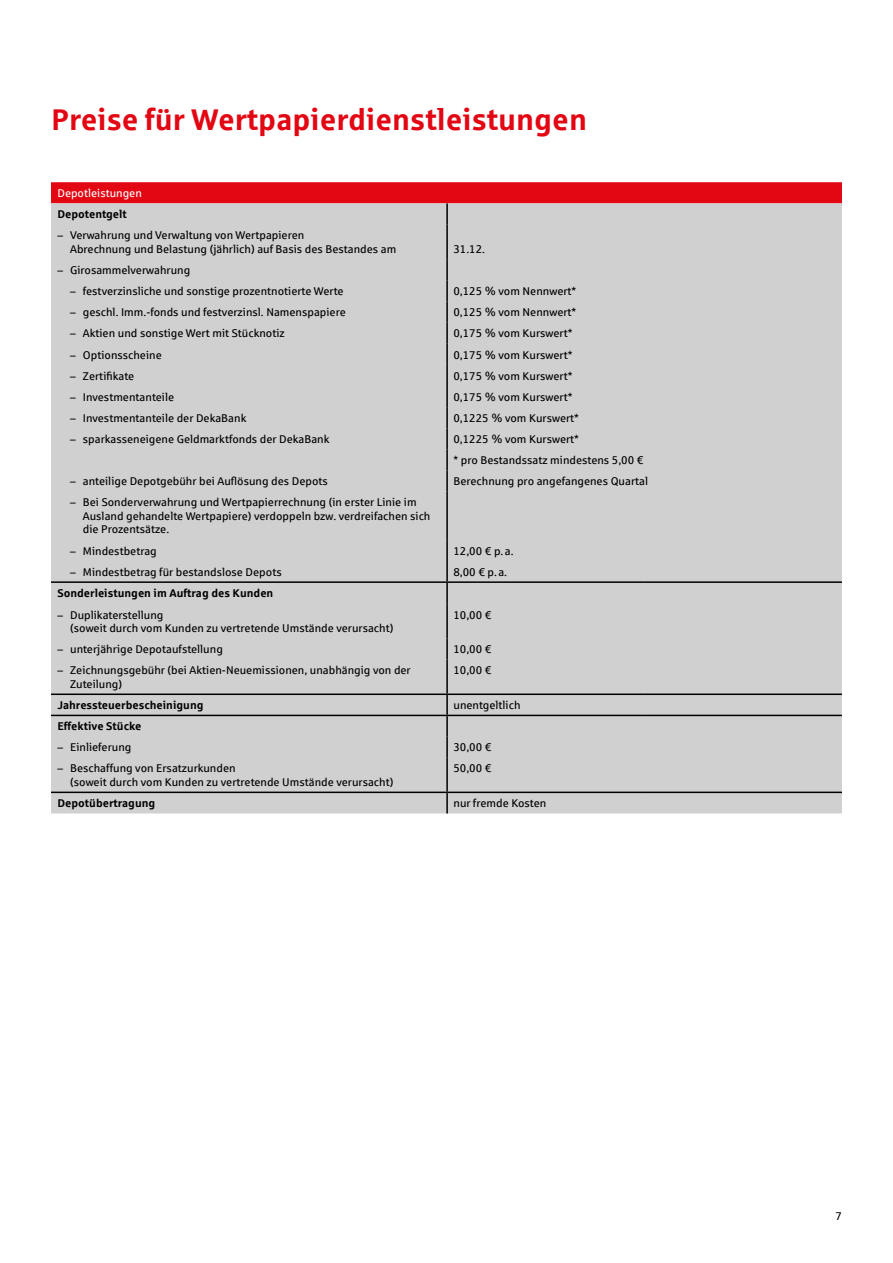
<style>
.page{position:relative;width:893px;height:1263px;background:#fff}
.page>*{position:absolute;margin:0;border:0;box-sizing:border-box;transform-origin:0 0}
.t1{font:30px "Sparkasse Rg Bold 2";color:#e30613}
.t2{font:11.25px/13.5px "Sparkasse Rg Regular 2";color:#000}
.t3{font:11.25px "Sparkasse Rg Bold 2";color:#000}
.t4{font:11.25px "Sparkasse Rg";color:#000}
.t5{font:11.25px "Sparkasse Rg Regular 2";color:#fff}
.s1{font-family:"Sparkasse Rg Regular 2"}
</style>
<div class="page">
<div style="left:51px;top:182px;width:791px;height:21px;background:#e30613"></div>
<div style="left:51px;top:203px;width:791px;height:610px;background:#d0d0d0"></div>
<hr style="left:446px;top:203px;width:2px;height:22px;background:#000">
<hr style="left:446px;top:225px;width:2px;height:34px;background:#000">
<hr style="left:446px;top:259px;width:2px;height:21px;background:#000">
<hr style="left:446px;top:280px;width:2px;height:21px;background:#000">
<hr style="left:446px;top:301px;width:2px;height:22px;background:#000">
<hr style="left:446px;top:323px;width:2px;height:21px;background:#000">
<hr style="left:446px;top:344px;width:2px;height:21px;background:#000">
<hr style="left:446px;top:365px;width:2px;height:21px;background:#000">
<hr style="left:446px;top:386px;width:2px;height:21px;background:#000">
<hr style="left:446px;top:407px;width:2px;height:21px;background:#000">
<hr style="left:446px;top:428px;width:2px;height:21px;background:#000">
<hr style="left:446px;top:449px;width:2px;height:22px;background:#000">
<hr style="left:446px;top:471px;width:2px;height:21px;background:#000">
<hr style="left:446px;top:492px;width:2px;height:48px;background:#000">
<hr style="left:446px;top:540px;width:2px;height:21px;background:#000">
<hr style="left:446px;top:561px;width:2px;height:20px;background:#000">
<hr style="left:446px;top:583px;width:2px;height:21px;background:#000">
<hr style="left:446px;top:604px;width:2px;height:34px;background:#000">
<hr style="left:446px;top:638px;width:2px;height:22px;background:#000">
<hr style="left:446px;top:660px;width:2px;height:33px;background:#000">
<hr style="left:446px;top:695px;width:2px;height:20px;background:#000">
<hr style="left:446px;top:716px;width:2px;height:20px;background:#000">
<hr style="left:446px;top:736px;width:2px;height:22px;background:#000">
<hr style="left:446px;top:758px;width:2px;height:33px;background:#000">
<hr style="left:446px;top:793px;width:2px;height:20px;background:#000">
<hr style="left:51px;top:581px;width:396px;height:2px;background:#000">
<hr style="left:447px;top:581px;width:197px;height:2px;background:#000">
<hr style="left:644px;top:581px;width:198px;height:2px;background:#000">
<hr style="left:51px;top:693px;width:396px;height:2px;background:#000">
<hr style="left:447px;top:693px;width:197px;height:2px;background:#000">
<hr style="left:644px;top:693px;width:198px;height:2px;background:#000">
<hr style="left:51px;top:715px;width:396px;height:1px;background:#000">
<hr style="left:447px;top:715px;width:197px;height:1px;background:#000">
<hr style="left:644px;top:715px;width:198px;height:1px;background:#000">
<hr style="left:51px;top:791px;width:396px;height:2px;background:#000">
<hr style="left:447px;top:791px;width:197px;height:2px;background:#000">
<hr style="left:644px;top:791px;width:198px;height:2px;background:#000">
<h1 class="t1" style="left:51px;top:101px;width:537px">Preise für Wertpapierdienstleistungen</h1>
<p class="t5" style="left:57px;top:186px;width:86px">Depotleistungen</p>
<p class="t3" style="left:57px;top:207px;width:71px">Depotentgelt</p>
<p class="t2" style="left:70px;top:228px;width:328px;text-indent:-13px">– Verwahrung und Verwaltung von Wertpapieren<br>Abrechnung und Belastung (jährlich) auf Basis des Bestandes am</p>
<p class="t2" style="left:453px;top:242px;width:33px">31.12.</p>
<p class="t2" style="left:57px;top:263px;width:134px">– Girosammelverwahrung</p>
<p class="t2" style="left:70px;top:284px;width:275px">– festverzinsliche und sonstige prozentnotierte Werte</p>
<p class="t2" style="left:453px;top:284px;width:124px">0,125 % vom Nennwert*</p>
<p class="t2" style="left:70px;top:305px;width:277px">– geschl. Imm.-fonds und festverzinsl. Namenspapiere</p>
<p class="t2" style="left:453px;top:305px;width:124px">0,125 % vom Nennwert*</p>
<p class="t2" style="left:70px;top:326px;width:216px">– Aktien und sonstige Wert mit Stücknotiz</p>
<p class="t2" style="left:453px;top:326px;width:120px">0,175 % vom Kurswert*</p>
<p class="t2" style="left:70px;top:347px;width:93px">– Optionsscheine</p>
<p class="t2" style="left:453px;top:347px;width:120px">0,175 % vom Kurswert*</p>
<p class="t4" style="left:70px;top:369px;width:66px"><span class="s1">–</span> Zertifikate</p>
<p class="t2" style="left:453px;top:369px;width:120px">0,175 % vom Kurswert*</p>
<p class="t2" style="left:70px;top:390px;width:105px">– Investmentanteile</p>
<p class="t2" style="left:453px;top:390px;width:120px">0,175 % vom Kurswert*</p>
<p class="t2" style="left:70px;top:411px;width:178px">– Investmentanteile der DekaBank</p>
<p class="t2" style="left:453px;top:411px;width:127px">0,1225 % vom Kurswert*</p>
<p class="t2" style="left:70px;top:432px;width:261px">– sparkasseneigene Geldmarktfonds der DekaBank</p>
<p class="t2" style="left:453px;top:428px;width:191px;line-height:21.1px">0,1225 % vom Kurswert*<br>* pro Bestandssatz mindestens 5,00 €</p>
<p class="t4" style="left:70px;top:474px;width:259px"><span class="s1">–</span> anteilige Depotgebühr bei Auflösung des Depots</p>
<p class="t2" style="left:453px;top:474px;width:196px">Berechnung pro angefangenes Quartal</p>
<p class="t2" style="left:83px;top:495px;width:349px;text-indent:-13px">– Bei Sonderverwahrung und Wertpapierrechnung (in erster Linie im<br>Ausland gehandelte Wertpapiere) verdoppeln bzw. verdreifachen sich die Prozentsätze.</p>
<p class="t2" style="left:70px;top:544px;width:88px">– Mindestbetrag</p>
<p class="t2" style="left:453px;top:544px;width:62px">12,00 € p.a.</p>
<p class="t2" style="left:70px;top:565px;width:213px">– Mindestbetrag für bestandslose Depots</p>
<p class="t4" style="left:453px;top:565px;width:55px">8,00 € p.a.</p>
<p class="t3" style="left:57px;top:586px;width:217px">Sonderleistungen im Auftrag des Kunden</p>
<p class="t2" style="left:70px;top:608px;width:325px;text-indent:-13px">– Duplikaterstellung<br>(soweit durch vom Kunden zu vertretende Umstände verursacht)</p>
<p class="t2" style="left:453px;top:608px;width:39px">10,00 €</p>
<p class="t2" style="left:57px;top:642px;width:167px">– unterjährige Depotaufstellung</p>
<p class="t2" style="left:453px;top:642px;width:39px">10,00 €</p>
<p class="t2" style="left:70px;top:663px;width:342px;text-indent:-13px">– Zeichnungsgebühr (bei Aktien-Neuemissionen, unabhängig von der<br>Zuteilung)</p>
<p class="t2" style="left:453px;top:663px;width:39px">10,00 €</p>
<p class="t3" style="left:57px;top:698px;width:148px">Jahressteuerbescheinigung</p>
<p class="t2" style="left:453px;top:698px;width:69px">unentgeltlich</p>
<p class="t3" style="left:57px;top:719px;width:86px">Effektive Stücke</p>
<p class="t2" style="left:57px;top:740px;width:76px">– Einlieferung</p>
<p class="t2" style="left:453px;top:740px;width:39px">30,00 €</p>
<p class="t2" style="left:70px;top:761px;width:325px;text-indent:-13px">– Beschaffung von Ersatzurkunden<br>(soweit durch vom Kunden zu vertretende Umstände verursacht)</p>
<p class="t2" style="left:453px;top:761px;width:39px">50,00 €</p>
<p class="t3" style="left:57px;top:796px;width:99px">Depotübertragung</p>
<p class="t2" style="left:453px;top:796px;width:94px">nur fremde Kosten</p>
<p class="t2" style="left:835px;top:1209px;width:8px">7</p>
</div>
